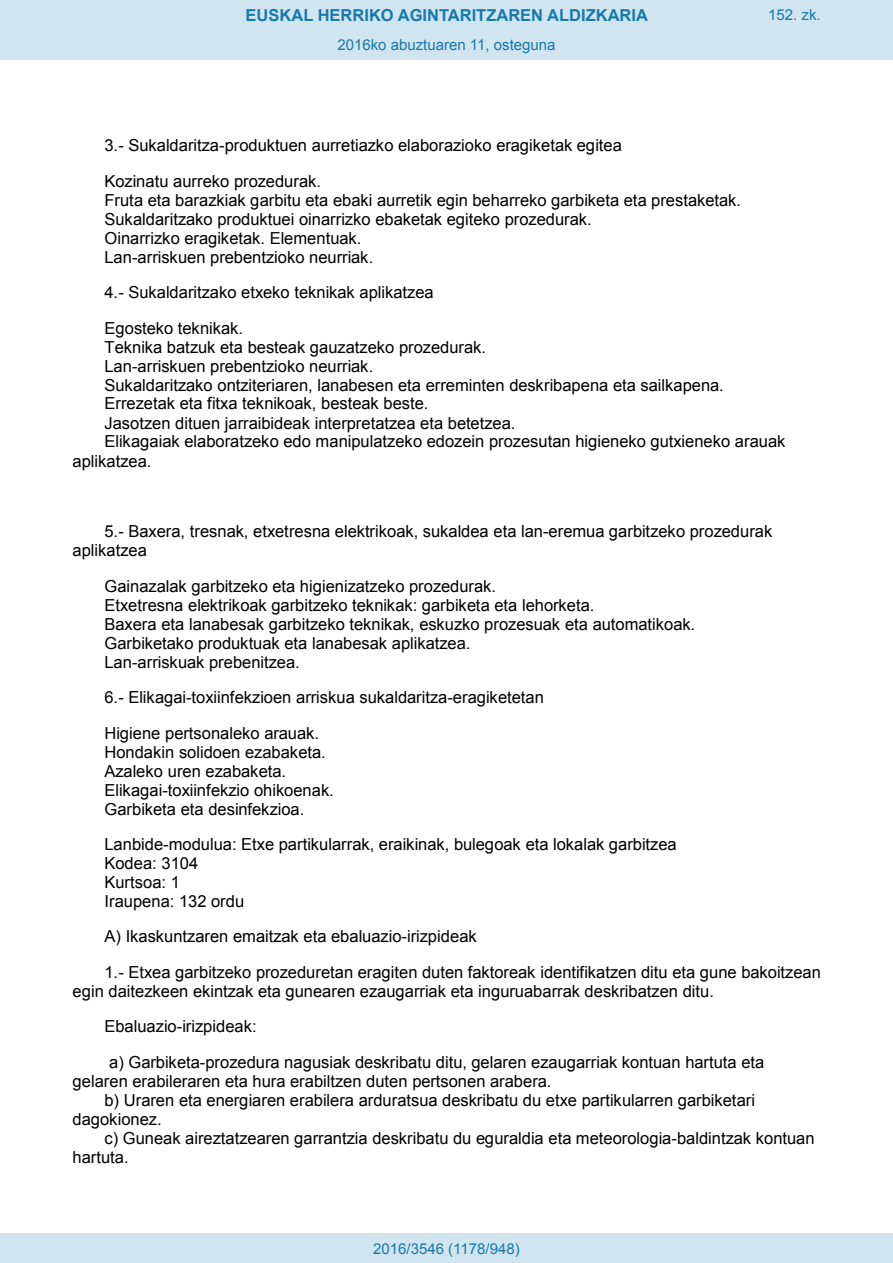
<style>
.page{position:relative;width:893px;height:1263px;background:#fff}
.page>*{position:absolute;margin:0;border:0;box-sizing:border-box;transform-origin:0 0}
.t1{font:16.5px/19px "Arial";color:#000}
.t2{font:700 16.5px "Arial";color:#1879ad}
.Paginacion_Centro{font:15px "Arial";color:#1879ad}
</style>
<div class="page">
<div style="left:0;top:0;width:893px;height:60px;background:#d0e5f0"></div>
<div style="left:0;top:1233px;width:893px;height:30px;background:#d0e5f0"></div>
<p class="t2" style="left:246px;top:4px;width:404px">EUSKAL HERRIKO AGINTARITZAREN ALDIZKARIA</p>
<p class="Paginacion_Centro" style="left:768px;top:5px;width:54px">152. zk.</p>
<p class="Paginacion_Centro" style="left:337px;top:35px;width:220px">2016ko abuztuaren 11, osteguna</p>
<p class="t1" style="left:104px;top:128px;width:519px;line-height:35.4px">3.- Sukaldaritza-produktuen aurretiazko elaborazioko eragiketak egitea<br>Kozinatu aurreko prozedurak.</p>
<p class="t1" style="left:104px;top:191px;width:638px">Fruta eta barazkiak garbitu eta ebaki aurretik egin beharreko garbiketa eta prestaketak.<br>Sukaldaritzako produktuei oinarrizko ebaketak egiteko prozedurak.<br>Oinarrizko eragiketak. Elementuak.<br>Lan-arriskuen prebentzioko neurriak.</p>
<p class="t1" style="left:104px;top:275px;width:331px;line-height:35.4px">4.- Sukaldaritzako etxeko teknikak aplikatzea<br>Egosteko teknikak.</p>
<p class="t1" style="left:104px;top:337px;width:383px">Teknika batzuk eta besteak gauzatzeko prozedurak.</p>
<p class="t1" style="left:104px;top:356px;width:270px">Lan-arriskuen prebentzioko neurriak.</p>
<p class="t1" style="left:104px;top:375px;width:621px">Sukaldaritzako ontziteriaren, lanabesen eta erreminten deskribapena eta sailkapena.</p>
<p class="t1" style="left:104px;top:394px;width:325px">Errezetak eta fitxa teknikoak, besteak beste.</p>
<p class="t1" style="left:104px;top:413px;width:413px">Jasotzen dituen jarraibideak interpretatzea eta betetzea.</p>
<p class="t1" style="left:104px;top:432px;width:682px">Elikagaiak elaboratzeko edo manipulatzeko edozein prozesutan higieneko gutxieneko arauak</p>
<p class="t1" style="left:73px;top:451px;width:80px">aplikatzea.</p>
<p class="t1" style="left:73px;top:522px;width:701px;text-indent:32px">5.- Baxera, tresnak, etxetresna elektrikoak, sukaldea eta lan-eremua garbitzeko prozedurak aplikatzea</p>
<p class="t1" style="left:104px;top:577px;width:592px">Gainazalak garbitzeko eta higienizatzeko prozedurak.<br>Etxetresna elektrikoak garbitzeko teknikak: garbiketa eta lehorketa.<br>Baxera eta lanabesak garbitzeko teknikak, eskuzko prozesuak eta automatikoak.<br>Garbiketako produktuak eta lanabesak aplikatzea.<br>Lan-arriskuak prebenitzea.</p>
<p class="t1" style="left:104px;top:680px;width:441px;line-height:35.4px">6.- Elikagai-toxiinfekzioen arriskua sukaldaritza-eragiketetan<br>Higiene pertsonaleko arauak.</p>
<p class="t1" style="left:104px;top:742px;width:231px">Hondakin solidoen ezabaketa.<br>Azaleko uren ezabaketa.<br>Elikagai-toxiinfekzio ohikoenak.<br>Garbiketa eta desinfekzioa.</p>
<p class="t1" style="left:104px;top:835px;width:574px">Lanbide-modulua: Etxe partikularrak, eraikinak, bulegoak eta lokalak garbitzea<br>Kodea: 3104<br>Kurtsoa: 1<br>Iraupena: 132 ordu</p>
<p class="t1" style="left:104px;top:919px;width:718px;line-height:35.4px">A) Ikaskuntzaren emaitzak eta ebaluazio-irizpideak<br>1.- Etxea garbitzeko prozeduretan eragiten duten faktoreak identifikatzen ditu eta gune bakoitzean</p>
<p class="t1" style="left:104px;top:973px;width:661px;line-height:35.5px;text-indent:-32px">egin daitezkeen ekintzak eta gunearen ezaugarriak eta inguruabarrak deskribatzen ditu.<br>Ebaluazio-irizpideak:<br>a) Garbiketa-prozedura nagusiak deskribatu ditu, gelaren ezaugarriak kontuan hartuta eta</p>
<p class="t1" style="left:73px;top:1071px;width:480px">gelaren erabileraren eta hura erabiltzen duten pertsonen arabera.</p>
<p class="t1" style="left:104px;top:1090px;width:652px">b) Uraren eta energiaren erabilera arduratsua deskribatu du etxe partikularren garbiketari</p>
<p class="t1" style="left:73px;top:1109px;width:91px">dagokionez.</p>
<p class="t1" style="left:104px;top:1128px;width:712px">c) Guneak aireztatzearen garrantzia deskribatu du eguraldia eta meteorologia-baldintzak kontuan</p>
<p class="t1" style="left:73px;top:1147px;width:58px">hartuta.</p>
<p class="Paginacion_Centro" style="left:373px;top:1238px;width:148px">2016/3546 (1178/948)</p>
</div>
